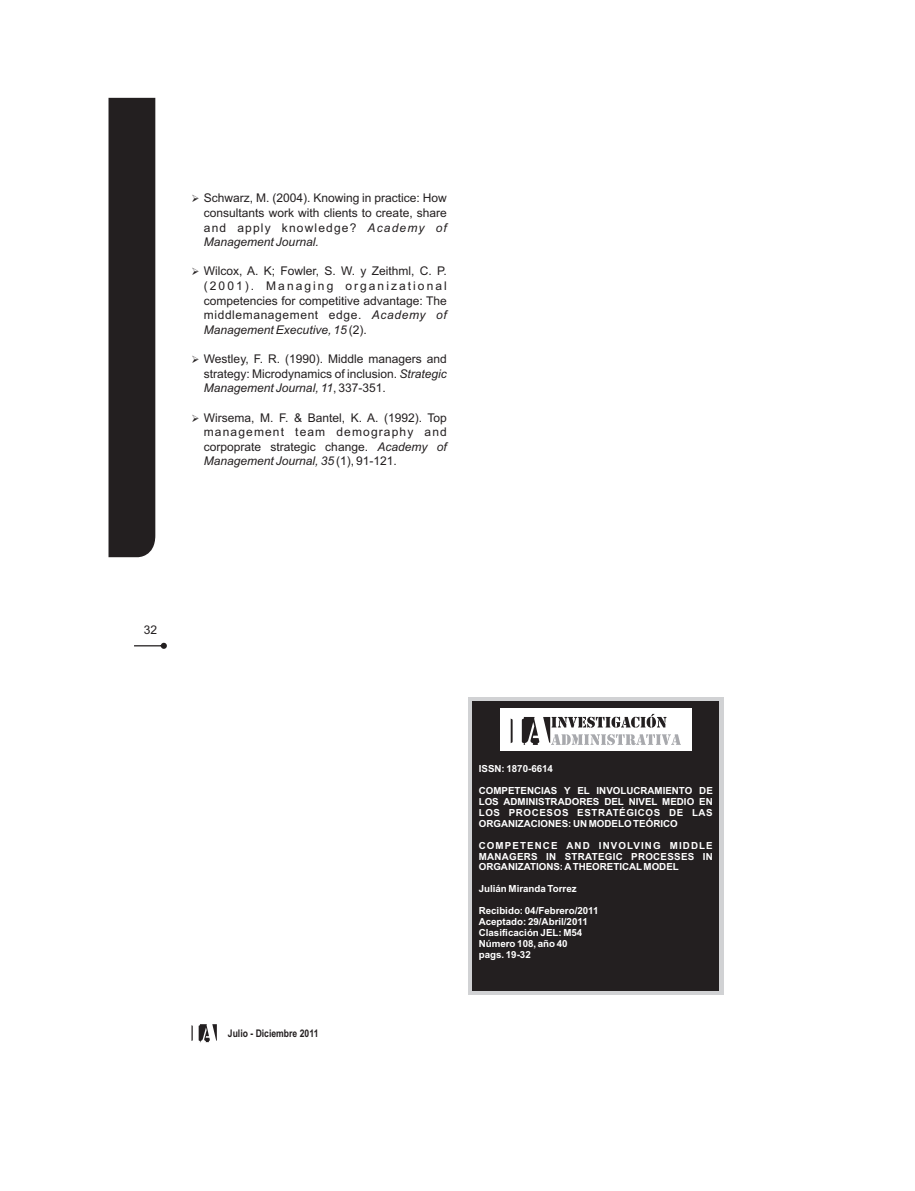
<style>
.page{position:relative;width:915px;height:1191px;background:#fff}
.page>*{position:absolute;margin:0;border:0;box-sizing:border-box;transform-origin:0 0}
.t1{font:12px/14.5px "Arial";color:#231f20;text-align:justify}
.t2{font:700 10.5px "Arial Narrow";color:#231f20}
.t3{font:700 9.75px/10.9px "Arial";color:#fff;text-align:justify}
.s1{font-style:italic}
</style>
<div class="page">
<div style="left:468px;top:697px;width:255px;height:298px;background:#d1d2d4"></div>
<div style="left:472px;top:702px;width:247px;height:289px;background:#231f20"></div>
<div style="left:500px;top:708px;width:191px;height:42px;background:#fff"></div>
<svg style="left:510px;top:718px;width:2px;height:25px"></svg>
<svg style="left:521px;top:714px;width:159px;height:31px"></svg>
<div style="left:108px;top:98px;width:47px;height:459px;background:#231f20"></div>
<svg style="left:191px;top:1024px;width:26px;height:18px"></svg>
<svg style="left:134px;top:643px;width:33px;height:6px"></svg>
<p class="t1" style="left:204px;top:192px;width:244px;text-indent:-12px">➢Schwarz, M. (2004). Knowing in practice: How consultants work with clients to create, share and apply knowledge? <span class="s1">Academy of Management Journal.</span></p>
<p class="t1" style="left:204px;top:265px;width:244px;text-indent:-12px">➢Wilcox, A. K; Fowler, S. W. y Zeithml, C. P. (2001). Managing organizational competencies for competitive advantage: The middlemanagement edge. <span class="s1">Academy of Management Executive, 15</span> (2).</p>
<p class="t1" style="left:204px;top:353px;width:244px;text-indent:-12px">➢Westley, F. R. (1990). Middle managers and strategy: Microdynamics of inclusion. <span class="s1">Strategic Management Journal, 11</span>, 337-351.</p>
<p class="t1" style="left:204px;top:411px;width:244px;text-indent:-12px">➢Wirsema, M. F. &amp; Bantel, K. A. (1992). Top management team demography and corpoprate strategic change. <span class="s1">Academy of Management Journal, 35</span> (1), 91-121.</p>
<p class="t1" style="left:144px;top:624px;width:15px">32</p>
<p class="t2" style="left:228px;top:1029px;width:92px">Julio - Diciembre 2011</p>
<p class="t3" style="left:478px;top:764px;width:76px">ISSN: 1870-6614</p>
<p class="t3" style="left:478px;top:786px;width:235px">COMPETENCIAS Y EL INVOLUCRAMIENTO DE LOS ADMINISTRADORES DEL NIVEL MEDIO EN LOS PROCESOS ESTRATÉGICOS DE LAS ORGANIZACIONES: UN MODELO TEÓRICO</p>
<p class="t3" style="left:478px;top:840px;width:235px">COMPETENCE AND INVOLVING MIDDLE MANAGERS IN STRATEGIC PROCESSES IN ORGANIZATIONS: ATHEORETICAL MODEL</p>
<p class="t3" style="left:478px;top:884px;width:99px">Julián Miranda Torrez</p>
<p class="t3" style="left:478px;top:906px;width:121px;text-align:left">Recibido: 04/Febrero/2011<br>Aceptado: 29/Abril/2011<br>Clasificación JEL: M54<br>Número 108, año 40<br>pags. 19-32</p>
</div>
